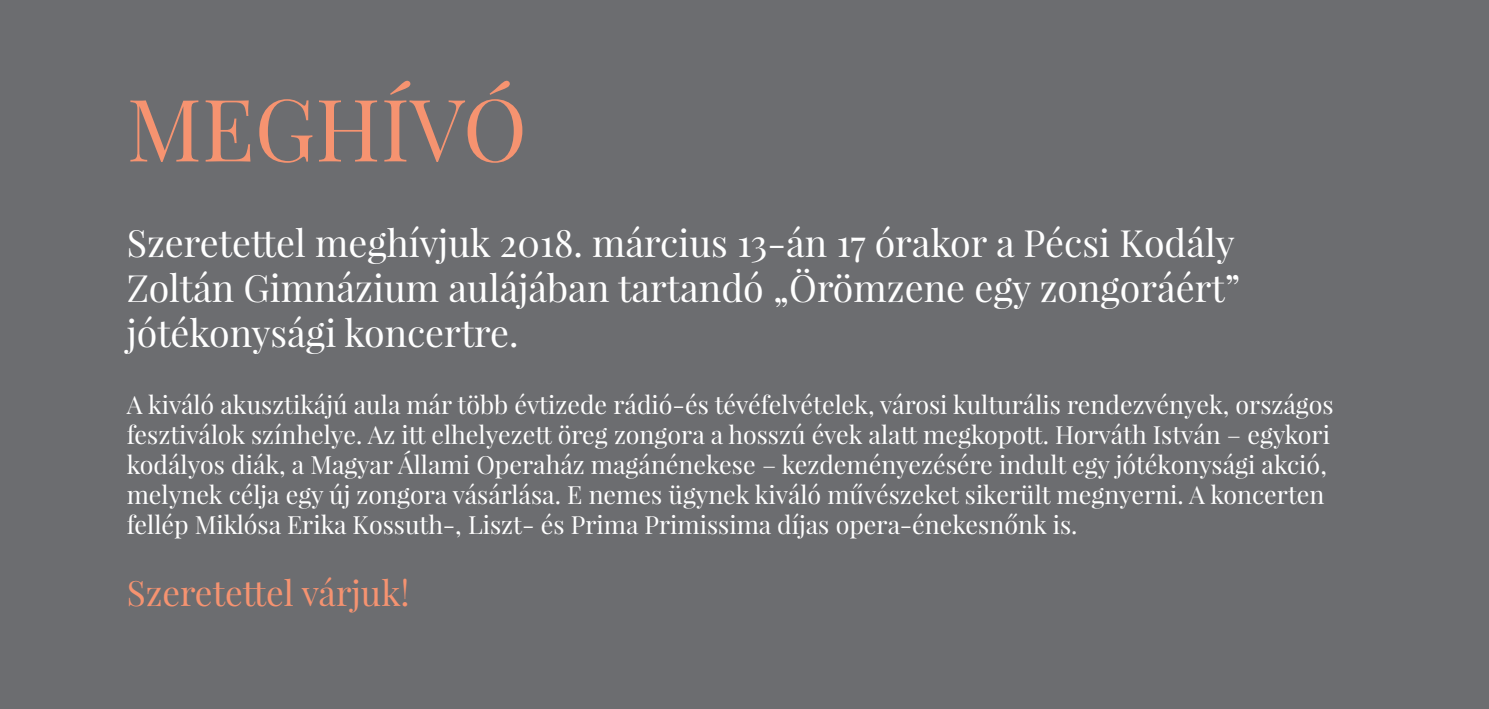
<style>
.page{position:relative;width:1489px;height:709px;background:#fff}
.page>*{position:absolute;margin:0;border:0;box-sizing:border-box;transform-origin:0 0}
.t1{font:86.25px "Playfair Display";color:#f69370}
.t2{font:37.5px/45px "Playfair Display";color:#fff}
.t3{font:35px "Playfair Display";color:#f69370}
.t4{font:25px/30px "Playfair Display";color:#fff}
</style>
<div class="page">
<div style="left:0;top:0;width:1488px;height:709px;background:#6c6d70"></div>
<h1 class="t1" style="left:127px;top:75px;width:401px">MEGHÍVÓ</h1>
<h2 class="t2" style="left:127px;top:220px;width:1115px">Szeretettel meghívjuk 2018. március 13-án 17 órakor a Pécsi Kodály<br>Zoltán Gimnázium aulájában tartandó „Örömzene egy zongoráért” jótékonysági koncertre.</h2>
<p class="t4" style="left:127px;top:390px;width:1208px">A kiváló akusztikájú aula már több évtizede rádió-és tévéfelvételek, városi kulturális rendezvények, országos fesztiválok színhelye. Az itt elhelyezett öreg zongora a hosszú évek alatt megkopott. Horváth István – egykori kodályos diák, a Magyar Állami Operaház magánénekese – kezdeményezésére indult egy jótékonysági akció, melynek célja egy új zongora vásárlása. E nemes ügynek kiváló művészeket sikerült megnyerni. A koncerten fellép Miklósa Erika Kossuth-, Liszt- és Prima Primissima díjas opera-énekesnőnk is.</p>
<h3 class="t3" style="left:127px;top:571px;width:284px">Szeretettel várjuk!</h3>
</div>
